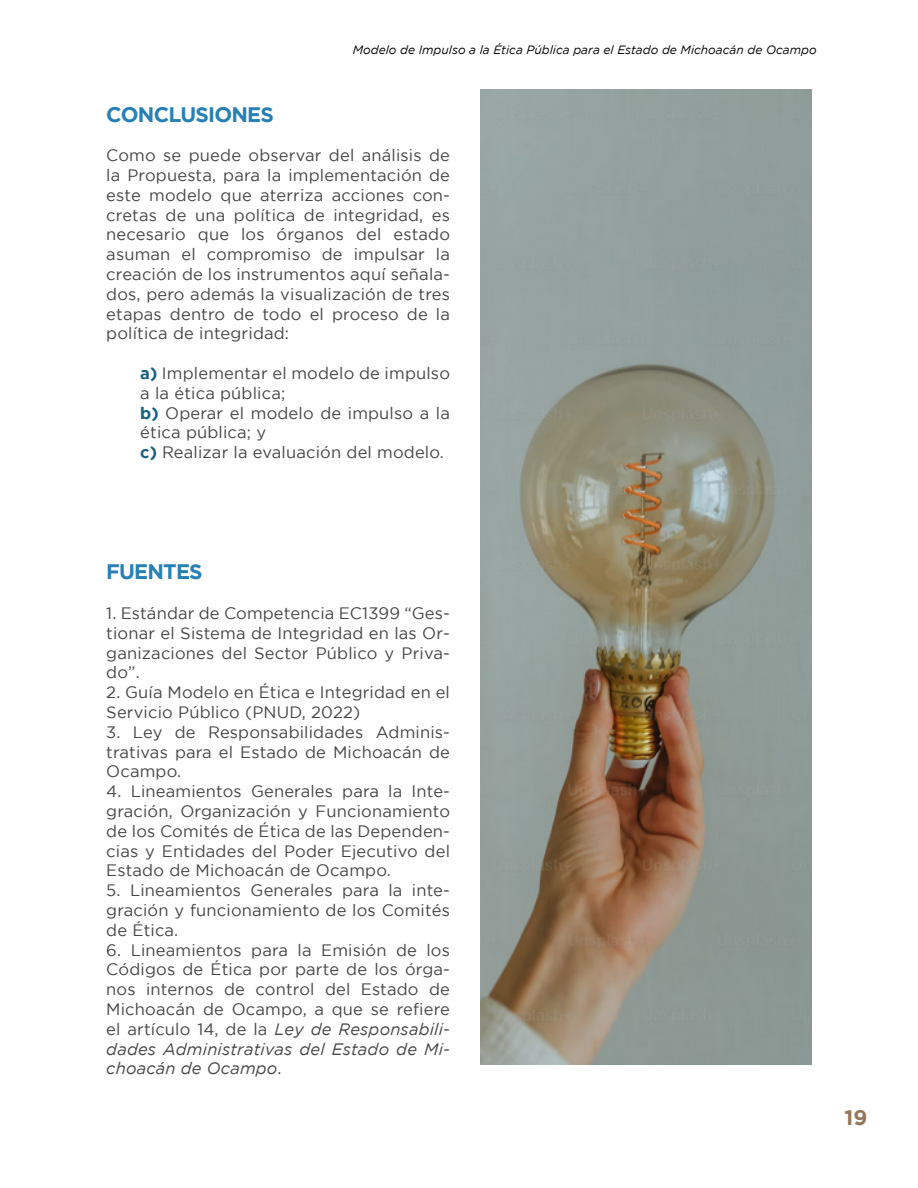
<style>
.page{position:relative;width:918px;height:1188px;background:#fff}
.page>*{position:absolute;margin:0;border:0;box-sizing:border-box;transform-origin:0 0}
.t1{font:700 21px "Gotham";letter-spacing:-.04em;color:#2680b5}
.t2{font:700 21px "Gotham";color:#967558}
.t3{font:16.5px/19.8px "Gotham";letter-spacing:.01em;color:#444545;text-align:justify}
.t4{font:italic 12px "Gotham";color:#000}
.s1{font-weight:700;color:#156081}
.s2{font-style:italic}
</style>
<div class="page">
<img style="left:481px;top:89px;width:331px;height:975px">
<p class="t4" style="left:353px;top:43px;width:466px">Modelo de Impulso a la Ética Pública para el Estado de Michoacán de Ocampo</p>
<p class="t1" style="left:106px;top:102px;width:169px">CONCLUSIONES</p>
<p class="t3" style="left:106px;top:145px;width:345px">Como se puede observar del análisis de la Propuesta, para la implementación de este modelo que aterriza acciones con&shy;cretas de una política de integridad, es necesario que los órganos del estado asuman el compromiso de impulsar la creación de los instrumentos aquí señala&shy;dos, pero además la visualización de tres etapas dentro de todo el proceso de la política de integridad:</p>
<p class="t3" style="left:140px;top:363px;width:311px;text-align:left"><span class="s1">a)</span> Implementar el modelo de impulso a la ética pública;<br><span class="s1">b)</span> Operar el modelo de impulso a la ética pública; y<br><span class="s1">c)</span> Realizar la evaluación del modelo.</p>
<p class="t1" style="left:106px;top:560px;width:98px">FUENTES</p>
<p class="t3" style="left:106px;top:603px;width:345px">1. Estándar de Competencia EC1399 “Ges&shy;tionar el Sistema de Integridad en las Or&shy;ganizaciones del Sector Público y Priva&shy;do”.</p>
<p class="t3" style="left:106px;top:682px;width:345px">2. Guía Modelo en Ética e Integridad en el<br>Servicio Público (PNUD, 2022)</p>
<p class="t3" style="left:106px;top:722px;width:345px">3. Ley de Responsabilidades Adminis&shy;trativas para el Estado de Michoacán de Ocampo.</p>
<p class="t3" style="left:106px;top:781px;width:345px">4. Lineamientos Generales para la Inte&shy;gración, Organización y Funcionamiento de los Comités de Ética de las Dependen&shy;cias y Entidades del Poder Ejecutivo del Estado de Michoacán de Ocampo.</p>
<p class="t3" style="left:106px;top:880px;width:345px">5. Lineamientos Generales para la inte&shy;gración y funcionamiento de los Comités de Ética.</p>
<p class="t3" style="left:106px;top:940px;width:345px">6. Lineamientos para la Emisión de los Códigos de Ética por parte de los órga&shy;nos internos de control del Estado de Michoacán de Ocampo, a que se refiere el artículo 14, de la <span class="s2">Ley de Responsabili&shy;dades Administrativas del Estado de Mi&shy;choacán de Ocampo</span>.</p>
<p class="t2" style="left:845px;top:1106px;width:24px">19</p>
</div>
